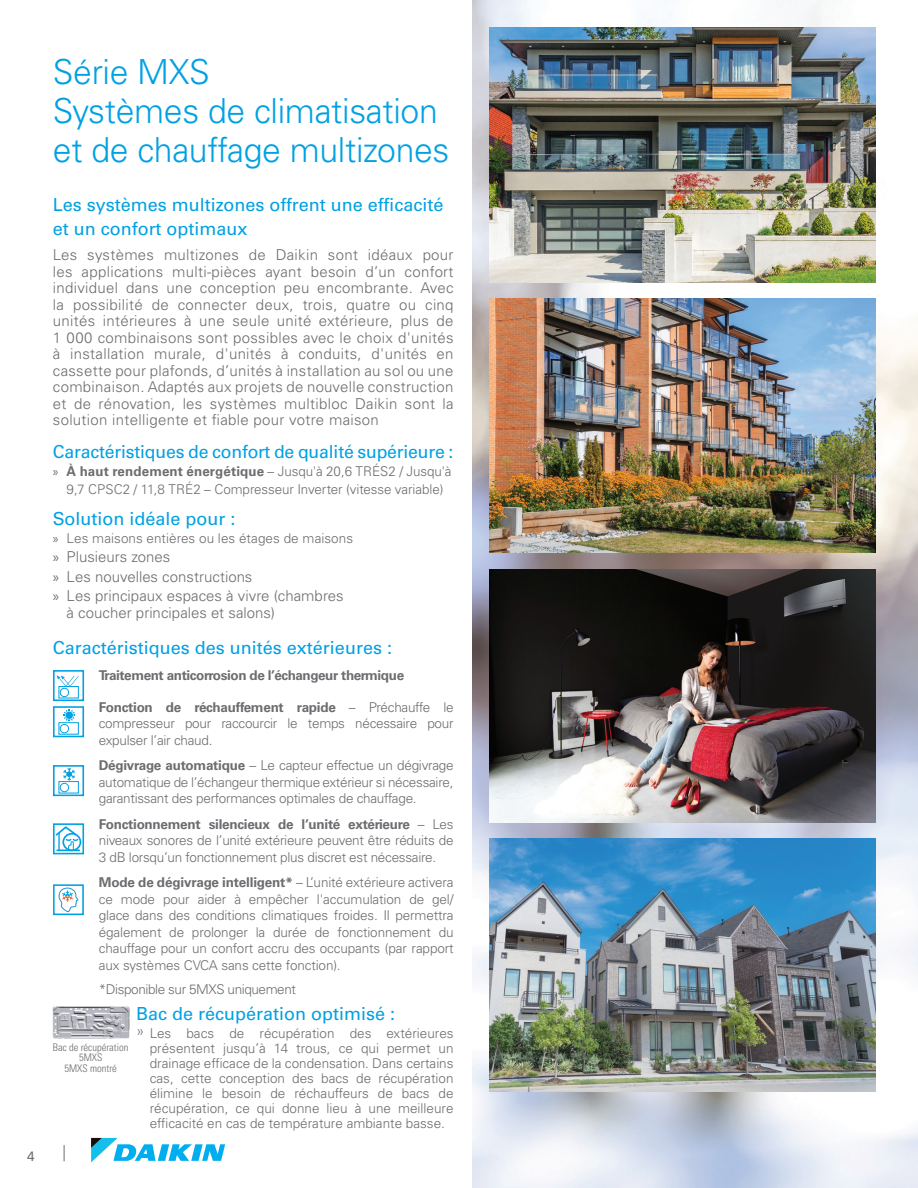
<style>
.page{position:relative;width:918px;height:1188px;background:#fff}
.page>*{position:absolute;margin:0;border:0;box-sizing:border-box;transform-origin:0 0}
.t1{font:300 34.5px/39px "Univers LT Pro 45";letter-spacing:-.01em;color:#00a1e3}
.Heading{font:18px/24px "Univers LT Pro 55 Roman";color:#00a1e3}
.t2{font:300 15px/16.5px "Univers LT Pro 45";letter-spacing:.005em;color:#6c6d70;text-align:justify}
.t3{font:300 13.5px/16.5px "Univers LT Pro 45";letter-spacing:-.02em;color:#6c6d70;text-align:justify}
.t4{font:700 13.5px "Univers LT Pro 65";letter-spacing:-.03em;color:#6c6d70}
.t5{font:300 13.5px "Univers LT Pro 45";letter-spacing:.005em;color:#6c6d70}
.t6{font:13.5px "Univers LT Pro 55 Roman";color:#6c6d70}
.t7{font:300 condensed 10.5px/10.5px "Univers LT Pro";color:#6c6d70;text-align:center}
.s1{font-family:"Myriad Pro";font-weight:400}
.s2{font-family:"Univers LT Pro 65";font-weight:700}
.s3{font-size:15px}
</style>
<div class="page">
<svg style="left:64px;top:1145px;width:1px;height:16px"></svg>
<svg style="left:91px;top:1138px;width:134px;height:24px"></svg>
<img style="left:473px;top:0;width:445px;height:1188px">
<img style="left:53px;top:1006px;width:77px;height:33px">
<div style="left:53px;top:706px;width:31px;height:31px;border:2px solid #00a1e3"></div>
<div style="left:59px;top:722px;width:20px;height:12px;border:1px solid #00a1e3"></div>
<div style="left:60px;top:724px;width:9px;height:9px;border:1px solid #00a1e3;border-radius:50%"></div>
<svg style="left:63px;top:709px;width:12px;height:12px"></svg>
<div style="left:65px;top:711px;width:9px;height:9px;border:1px solid #fff;border-radius:50%"></div>
<div style="left:66px;top:712px;width:7px;height:7px;background:#00a1e3;border-radius:50%"></div>
<div style="left:53px;top:670px;width:31px;height:31px;border:2px solid #00a1e3"></div>
<div style="left:60px;top:688px;width:9px;height:9px;border:1px solid #00a1e3;border-radius:50%"></div>
<svg style="left:57px;top:675px;width:22px;height:12px"></svg>
<div style="left:53px;top:765px;width:31px;height:31px;border:2px solid #00a1e3"></div>
<div style="left:59px;top:781px;width:20px;height:12px;border:1px solid #00a1e3"></div>
<div style="left:60px;top:783px;width:9px;height:9px;border:1px solid #00a1e3;border-radius:50%"></div>
<svg style="left:63px;top:768px;width:12px;height:13px"></svg>
<div style="left:53px;top:823px;width:31px;height:31px;border:2px solid #00a1e3"></div>
<div style="left:62px;top:833px;width:19px;height:18px;border:2px solid #00a1e3;border-radius:50%"></div>
<svg style="left:55px;top:827px;width:25px;height:24px"></svg>
<div style="left:53px;top:884px;width:31px;height:31px;border:2px solid #00a1e3"></div>
<svg style="left:58px;top:887px;width:21px;height:26px"></svg>
<img style="left:489px;top:299px;width:387px;height:254px">
<img style="left:489px;top:839px;width:387px;height:253px">
<img style="left:489px;top:27px;width:387px;height:255px">
<img style="left:489px;top:569px;width:387px;height:253px">
<p class="t6" style="left:27px;top:1147px;width:9px">4</p>
<p class="t1" style="left:53px;top:52px;width:158px">Série MXS</p>
<p class="t1" style="left:53px;top:91px;width:398px">Systèmes de climatisation et de chauffage multizones</p>
<p class="Heading" style="left:53px;top:191px;width:392px">Les systèmes multizones offrent une efficacité et un confort optimaux</p>
<p class="t2" style="left:53px;top:246px;width:402px">Les systèmes multizones de Daikin sont idéaux pour les applications multi-pièces ayant besoin d’un confort individuel dans une conception peu encombrante. Avec la possibilité de connecter deux, trois, quatre ou cinq unités intérieures à une seule unité extérieure, plus de 1 000 combinaisons sont possibles avec le choix d'unités à installation murale, d'unités à conduits, d'unités en cassette pour plafonds, d’unités à installation au sol ou une combinaison. Adaptés aux projets de nouvelle construction et de rénovation, les systèmes multibloc Daikin sont la solution intelligente et fiable pour votre maison</p>
<p class="Heading" style="left:53px;top:439px;width:402px">Caractéristiques de confort de qualité supérieure :</p>
<p class="t3" style="left:53px;top:462px;width:400px;line-height:18px;text-align:center"><span class="s1">»</span> <span class="s2">À haut rendement énergétique</span> – Jusqu'à 20,6 TRÉS2 / Jusqu'à<br>9,7 CPSC2 / 11,8 TRÉ2 – Compresseur Inverter (vitesse variable)</p>
<p class="Heading" style="left:53px;top:506px;width:184px">Solution idéale pour :</p>
<p class="t5" style="left:53px;top:529px;width:302px"><span class="s1">»</span> Les maisons entières ou les étages de maisons</p>
<p class="t2" style="left:53px;top:548px;width:119px"><span class="s1">»</span> Plusieurs zones</p>
<p class="t2" style="left:53px;top:568px;width:201px"><span class="s1">»</span> Les nouvelles constructions</p>
<p class="t2" style="left:67px;top:587px;width:278px;line-height:17.2px;text-indent:-14px"><span class="s1">»</span> Les principaux espaces à vivre (chambres à coucher principales et salons)</p>
<p class="Heading" style="left:53px;top:635px;width:341px">Caractéristiques des unités extérieures :</p>
<p class="t4" style="left:99px;top:666px;width:307px">Traitement anticorrosion de l’échangeur thermique</p>
<p class="t3" style="left:99px;top:698px;width:356px"><span class="s2">Fonction de réchauffement rapide</span> – Préchauffe le compresseur pour raccourcir le temps nécessaire pour expulser l’air chaud.</p>
<p class="t3" style="left:99px;top:757px;width:356px"><span class="s2">Dégivrage automatique</span> – Le capteur effectue un dégivrage automatique de l’échangeur thermique extérieur si nécessaire, garantissant des performances optimales de chauffage.</p>
<p class="t3" style="left:99px;top:815px;width:356px"><span class="s2">Fonctionnement silencieux de l’unité extérieure</span> – Les niveaux sonores de l’unité extérieure peuvent être réduits de 3 dB lorsqu’un fonctionnement plus discret est nécessaire.</p>
<p class="t3" style="left:99px;top:874px;width:356px"><span class="s2">Mode de dégivrage intelligent*</span> – L’unité extérieure activera ce mode pour aider à empêcher l'accumulation de gel/ glace dans des conditions climatiques froides. Il permettra également de prolonger la durée de fonctionnement du chauffage pour un confort accru des occupants (par rapport aux systèmes CVCA sans cette fonction).</p>
<p class="t3" style="left:99px;top:980px;width:199px">*Disponible sur 5MXS uniquement</p>
<p class="t7" style="left:53px;top:1041px;width:77px">Bac de récupération<br>5MXS</p>
<p class="t7" style="left:64px;top:1062px;width:54px">5MXS montré</p>
<p class="Heading" style="left:136px;top:1000px;width:261px">Bac de récupération optimisé :</p>
<p class="t3" style="left:150px;top:1025px;width:305px;line-height:15px;text-indent:-14px"><span class="s3">»</span> Les bacs de récupération des extérieures présentent jusqu’à 14 trous, ce qui permet un drainage efficace de la condensation. Dans certains cas, cette conception des bacs de récupération élimine le besoin de réchauffeurs de bacs de récupération, ce qui donne lieu à une meilleure efficacité en cas de température ambiante basse.</p>
</div>
